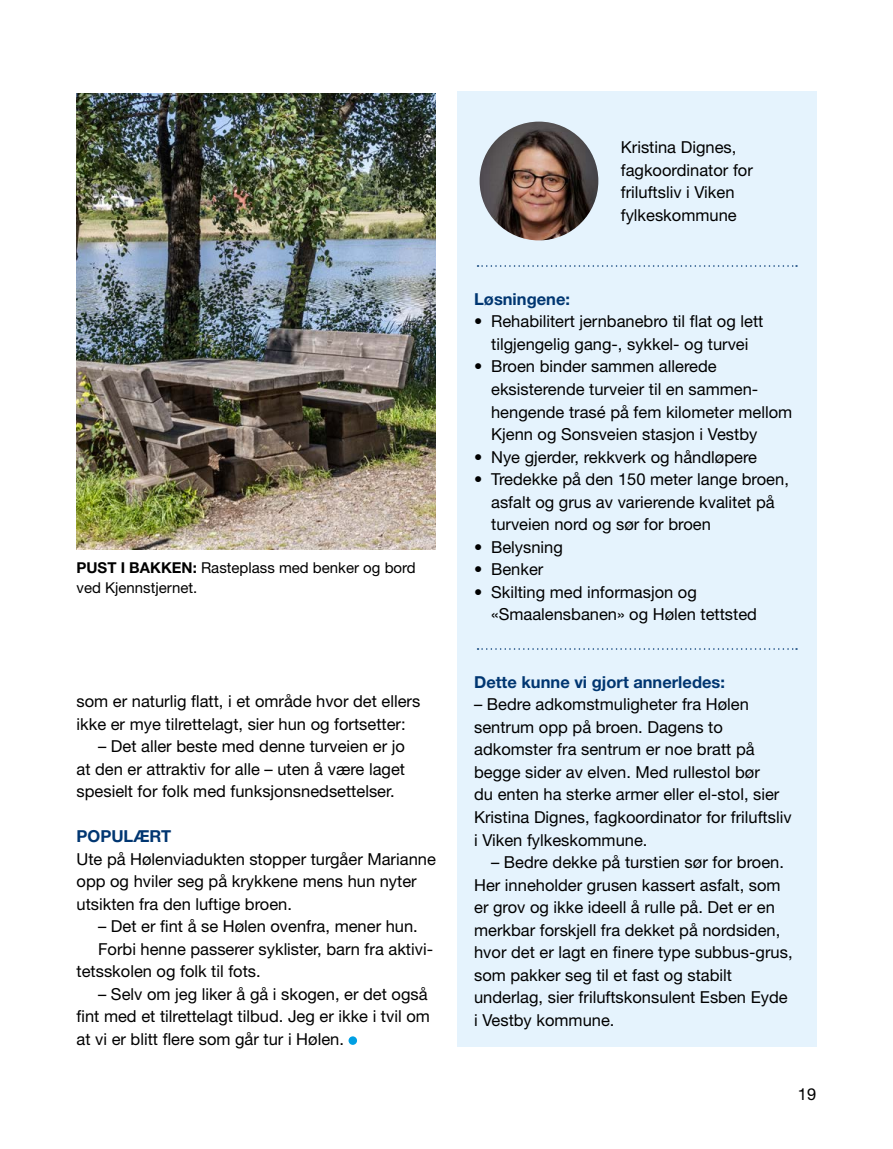
<style>
.page{position:relative;width:893px;height:1149px;background:#fff}
.page>*{position:absolute;margin:0;border:0;box-sizing:border-box;transform-origin:0 0}
.t1{font:16.5px/22.5px "Helvetica Neue LT Pro";color:#000}
.t2{font:700 16.5px "Helvetica Neue LT Pro";color:#003671}
.t3{font:15px/19.5px "Helvetica Neue LT Pro";color:#000}
.s1{font-weight:700}
</style>
<div class="page">
<div style="left:457px;top:92px;width:359px;height:191px;background:#e5f3fd"></div>
<img style="left:77px;top:94px;width:359px;height:455px">
<div style="left:457px;top:272px;width:359px;height:774px;background:#e5f3fd"></div>
<svg style="left:478px;top:648px;width:319px;height:1px"></svg>
<svg style="left:478px;top:265px;width:319px;height:2px"></svg>
<img style="left:480px;top:121px;width:118px;height:119px;border-radius:59px">
<svg style="left:349px;top:1035px;width:8px;height:9px"></svg>
<p class="t3" style="left:77px;top:558px;width:341px"><span class="s1">PUST I BAKKEN:</span> Rasteplass med benker og bord ved Kjennstjernet.</p>
<p class="t1" style="left:77px;top:689px;width:345px">som er naturlig flatt, i et område hvor det ellers ikke er mye tilrettelagt, sier hun og fortsetter:</p>
<p class="t1" style="left:77px;top:734px;width:330px;text-align:justify;text-indent:22px">– Det aller beste med denne turveien er jo at den er attraktiv for alle – uten å være laget spesielt for folk med funksjonsnedsettelser.</p>
<p class="t2" style="left:77px;top:825px;width:96px">POPULÆRT</p>
<p class="t1" style="left:77px;top:847px;width:361px">Ute på Hølenviadukten stopper turgåer Marianne opp og hviler seg på krykkene mens hun nyter utsikten fra den luftige broen.</p>
<p class="t1" style="left:98px;top:914px;width:321px">– Det er fint å se Hølen ovenfra, mener hun.</p>
<p class="t1" style="left:98px;top:937px;width:336px">Forbi henne passerer syklister, barn fra aktivi-</p>
<p class="t1" style="left:77px;top:959px;width:186px">tetsskolen og folk til fots.</p>
<p class="t1" style="left:77px;top:982px;width:355px;text-indent:22px">– Selv om jeg liker å gå i skogen, er det også fint med et tilrettelagt tilbud. Jeg er ikke i tvil om at vi er blitt flere som går tur i Hølen.</p>
<p class="t1" style="left:621px;top:136px;width:133px">Kristina Dignes, fagkoordinator for friluftsliv i Viken fylkeskommune</p>
<p class="t2" style="left:474px;top:289px;width:97px">Løsningene:</p>
<p class="t1" style="left:474px;top:310px;width:291px;text-align:center">• Rehabilitert jernbanebro til flat og lett tilgjengelig gang-, sykkel- og turvei</p>
<p class="t1" style="left:491px;top:355px;width:303px;text-indent:-17px">• Broen binder sammen allerede eksisterende turveier til en sammen&shy;hengende trasé på fem kilometer mellom Kjenn og Sonsveien stasjon i Vestby</p>
<p class="t1" style="left:474px;top:445px;width:284px">• Nye gjerder, rekkverk og håndløpere</p>
<p class="t1" style="left:491px;top:467px;width:299px;text-indent:-17px">• Tredekke på den 150 meter lange broen, asfalt og grus av varierende kvalitet på turveien nord og sør for broen</p>
<p class="t1" style="left:474px;top:535px;width:90px">• Belysning</p>
<p class="t1" style="left:474px;top:557px;width:71px">• Benker</p>
<p class="t1" style="left:491px;top:580px;width:267px;text-indent:-17px">• Skilting med informasjon og «Smaalensbanen» og Hølen tettsted</p>
<p class="t2" style="left:474px;top:671px;width:252px">Dette kunne vi gjort annerledes:</p>
<p class="t1" style="left:474px;top:692px;width:319px">– Bedre adkomstmuligheter fra Hølen sentrum opp på broen. Dagens to adkomster fra sentrum er noe bratt på begge sider av elven. Med rullestol bør<br>du enten ha sterke armer eller el-stol, sier Kristina Dignes, fagkoordinator for friluftsliv i Viken fylkeskommune.</p>
<p class="t1" style="left:474px;top:850px;width:320px;text-indent:17px">– Bedre dekke på turstien sør for broen.<br>Her inneholder grusen kassert asfalt, som er grov og ikke ideell å rulle på. Det er en merkbar forskjell fra dekket på nordsiden, hvor det er lagt en finere type subbus-grus, som pakker seg til et fast og stabilt underlag, sier friluftskonsulent Esben Eyde i Vestby kommune.</p>
<p class="t1" style="left:798px;top:1081px;width:20px">19</p>
</div>
